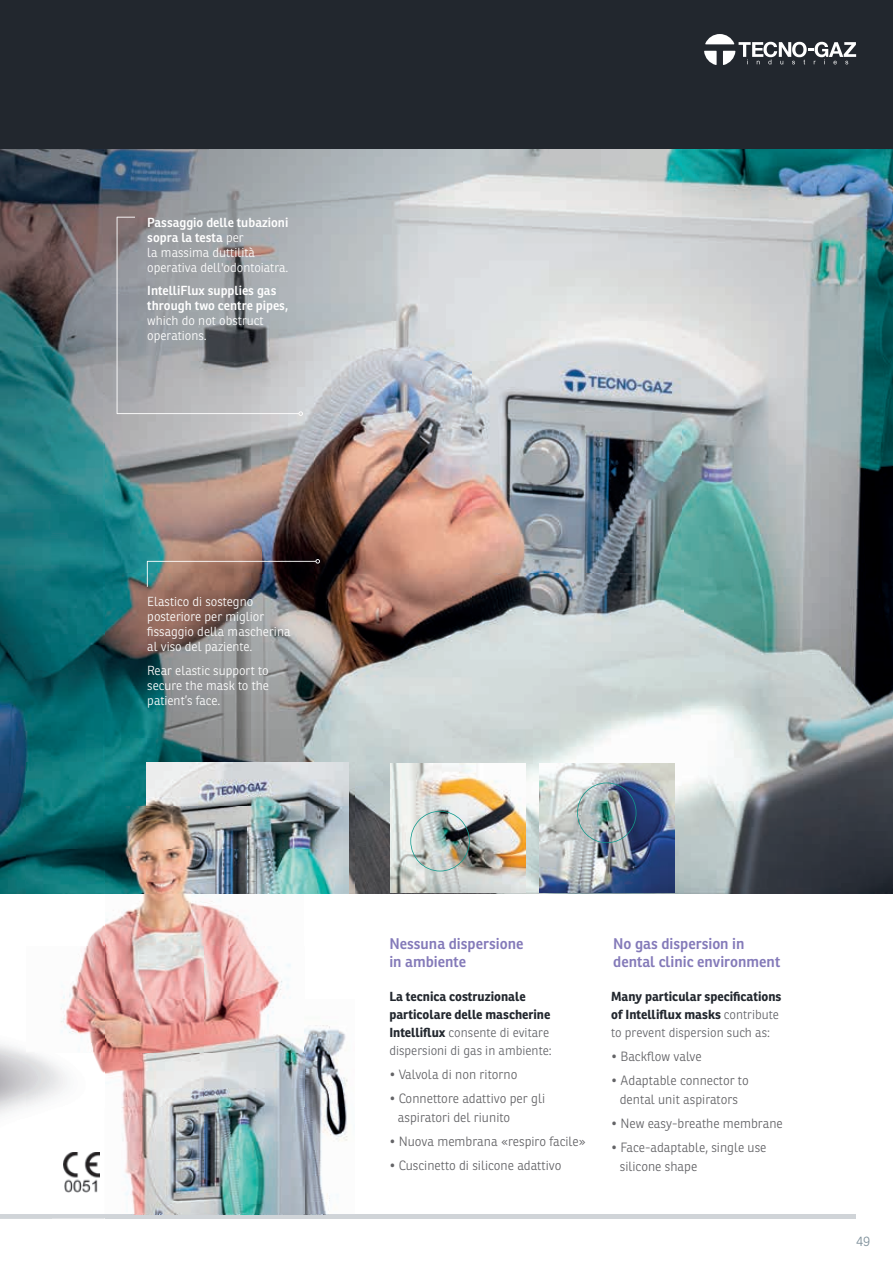
<style>
.page{position:relative;width:893px;height:1263px;background:#fff}
.page>*{position:absolute;margin:0;border:0;box-sizing:border-box;transform-origin:0 0}
.t1{font:600 15px/18px "Ronnia";color:#847ab9}
.t2{font:300 13.5px "Ronnia";color:#7b8d98}
.t3{font:300 13.05px/19.5px "Ronnia";color:#636366}
.t4{font:300 12.75px/15px "Ronnia";color:#fff}
.t5{font:700 12.75px/18px "Ronnia";color:#22272e}
.t6{font:600 12.75px/15px "Ronnia";color:#fff}
.s1{font-weight:600}
.s2{font-weight:300;color:#64656a}
</style>
<div class="page">
<div style="left:0;top:0;width:893px;height:149px;background:#22272e"></div>
<svg style="left:705px;top:34px;width:151px;height:30px"></svg>
<img style="left:0;top:149px;width:840px;height:212px">
<img style="left:840px;top:149px;width:53px;height:744px">
<img style="left:105px;top:361px;width:578px;height:213px">
<img style="left:683px;top:361px;width:158px;height:532px">
<img style="left:105px;top:574px;width:157px;height:189px">
<img style="left:262px;top:574px;width:421px;height:212px">
<img style="left:354px;top:786px;width:329px;height:107px">
<div style="left:0;top:1214px;width:856px;height:5px;background:#d0d4d8"></div>
<img style="left:539px;top:764px;width:135px;height:128px">
<img style="left:577px;top:782px;width:59px;height:61px">
<img style="left:390px;top:764px;width:135px;height:128px">
<img style="left:410px;top:811px;width:60px;height:60px">
<img style="left:26px;top:763px;width:328px;height:451px">
<img style="left:105px;top:893px;width:249px;height:1px">
<img style="left:204px;top:763px;width:101px;height:43px">
<img style="left:105px;top:1214px;width:249px;height:1px">
<img style="left:147px;top:893px;width:202px;height:1px">
<img style="left:0;top:893px;width:26px;height:177px">
<img style="left:0;top:1070px;width:52px;height:144px">
<img style="left:0;top:347px;width:105px;height:447px">
<img style="left:0;top:794px;width:26px;height:99px">
<img style="left:52px;top:1218px;width:53px;height:1px">
<img style="left:26px;top:893px;width:79px;height:1px">
<img style="left:64px;top:1152px;width:35px;height:42px">
<svg style="left:117px;top:217px;width:186px;height:199px"></svg>
<svg style="left:147px;top:559px;width:173px;height:28px"></svg>
<p class="t4" style="left:147px;top:215px;width:143px"><span class="s1">Passaggio delle tubazioni sopra la testa</span> per<br>la massima duttilità operativa dell'odontoiatra.</p>
<p class="t6" style="left:147px;top:283px;width:142px">IntelliFlux supplies gas through two centre pipes,</p>
<p class="t4" style="left:147px;top:313px;width:118px">which do not obstruct operations.</p>
<p class="t4" style="left:147px;top:594px;width:145px">Elastico di sostegno posteriore per miglior fissaggio della mascherina al viso del paziente.</p>
<p class="t4" style="left:147px;top:662px;width:123px;text-align:justify">Rear elastic support to secure the mask to the patient’s face.</p>
<p class="t1" style="left:389px;top:934px;width:136px">Nessuna dispersione in ambiente</p>
<p class="t5" style="left:389px;top:988px;width:164px">La tecnica costruzionale particolare delle mascherine<br>Intelliflux <span class="s2">consente di evitare dispersioni di gas in ambiente:</span></p>
<p class="t3" style="left:389px;top:1065px;width:130px">• Valvola di non ritorno</p>
<p class="t3" style="left:398px;top:1088px;width:149px;text-indent:-9px">• Connettore adattivo per gli aspiratori del riunito</p>
<p class="t3" style="left:389px;top:1132px;width:198px">• Nuova membrana «respiro facile»</p>
<p class="t3" style="left:389px;top:1155px;width:174px">• Cuscinetto di silicone adattivo</p>
<p class="t1" style="left:613px;top:934px;width:169px">No gas dispersion in dental clinic environment</p>
<p class="t5" style="left:611px;top:988px;width:172px">Many particular specifications of Intelliflux masks <span class="s2">contribute to prevent dispersion such as:</span></p>
<p class="t3" style="left:611px;top:1047px;width:92px">• Backflow valve</p>
<p class="t3" style="left:611px;top:1070px;width:139px;text-align:center">• Adaptable connector to dental unit aspirators</p>
<p class="t3" style="left:611px;top:1114px;width:173px">• New easy-breathe membrane</p>
<p class="t3" style="left:620px;top:1137px;width:148px;text-indent:-9px">• Face-adaptable, single use silicone shape</p>
<p class="t2" style="left:856px;top:1233px;width:15px">49</p>
</div>
